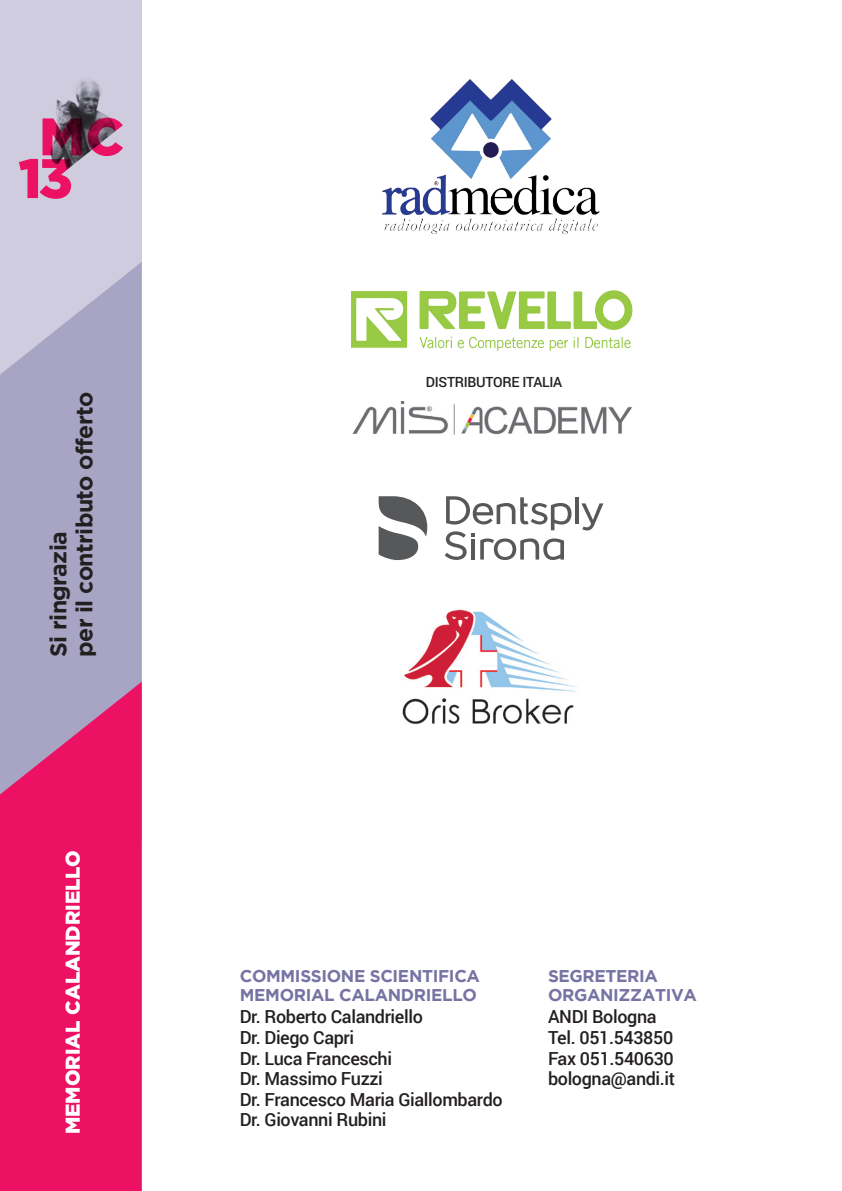
<style>
.page{position:relative;width:842px;height:1191px;background:#fff}
.page>*{position:absolute;margin:0;border:0;box-sizing:border-box;transform-origin:0 0}
.t1{font:900 55.6px "Gotham";color:#ec1163}
.t2{font:900 52.6px "Gotham";color:#ec1163}
.t3{font:700 23px "Gotham";letter-spacing:-.025em;color:#231f20}
.t4{font:900 20px "Gotham";color:#fff}
.t5{font:500 18px "Roboto";letter-spacing:-.02em;color:#231f20}
.t6{font:700 17px "Gotham";letter-spacing:-.02em;color:#7773a3}
.t7{font:500 14px "Roboto";letter-spacing:-.02em;color:#231f20}
</style>
<div class="page">
<div style="left:0;top:0;width:142px;height:1191px;background:#ceccde"></div>
<svg style="left:0;top:262px;width:142px;height:419px;background:#acaac6"></svg>
<svg style="left:0;top:681px;width:142px;height:510px;background:#e4216d"></svg>
<img style="left:50px;top:80px;width:66px;height:92px">
<img style="left:382px;top:79px;width:218px;height:155px">
<img style="left:402px;top:609px;width:176px;height:116px">
<img style="left:351px;top:290px;width:282px;height:61px">
<img style="left:352px;top:402px;width:281px;height:33px">
<hr style="left:575px;top:497px;width:3px;height:27px;background:#57585a">
<svg style="left:581px;top:503px;width:22px;height:27px"></svg>
<svg style="left:445px;top:496px;width:126px;height:64px"></svg>
<svg style="left:379px;top:496px;width:48px;height:64px"></svg>
<p class="t2" style="left:39px;top:106px;width:86px">MC</p>
<p class="t1" style="left:18px;top:146px;width:56px">13</p>
<p class="t3" style="left:71px;top:657px;width:266px;rotate:-90deg">per il contributo offerto</p>
<p class="t3" style="left:45px;top:657px;width:127px;rotate:-90deg">Si ringrazia</p>
<p class="t4" style="left:61px;top:1134px;width:285px;rotate:-90deg">MEMORIAL CALANDRIELLO</p>
<p class="t7" style="left:426px;top:372px;width:138px">DISTRIBUTORE ITALIA</p>
<p class="t6" style="left:240px;top:966px;width:242px">COMMISSIONE SCIENTIFICA</p>
<p class="t6" style="left:240px;top:985px;width:239px">MEMORIAL CALANDRIELLO</p>
<p class="t5" style="left:240px;top:1004px;width:185px">Dr. Roberto Calandriello</p>
<p class="t5" style="left:240px;top:1025px;width:116px">Dr. Diego Capri</p>
<p class="t5" style="left:240px;top:1045px;width:154px">Dr. Luca Franceschi</p>
<p class="t5" style="left:240px;top:1066px;width:145px">Dr. Massimo Fuzzi</p>
<p class="t5" style="left:240px;top:1086px;width:264px">Dr. Francesco Maria Giallombardo</p>
<p class="t5" style="left:240px;top:1107px;width:148px">Dr. Giovanni Rubini</p>
<p class="t6" style="left:548px;top:966px;width:112px">SEGRETERIA</p>
<p class="t6" style="left:548px;top:985px;width:150px">ORGANIZZATIVA</p>
<p class="t5" style="left:548px;top:1004px;width:110px">ANDI Bologna</p>
<p class="t5" style="left:548px;top:1025px;width:127px">Tel. 051.543850</p>
<p class="t5" style="left:548px;top:1045px;width:127px">Fax 051.540630</p>
<p class="t5" style="left:548px;top:1066px;width:129px">bologna@andi.it</p>
</div>
